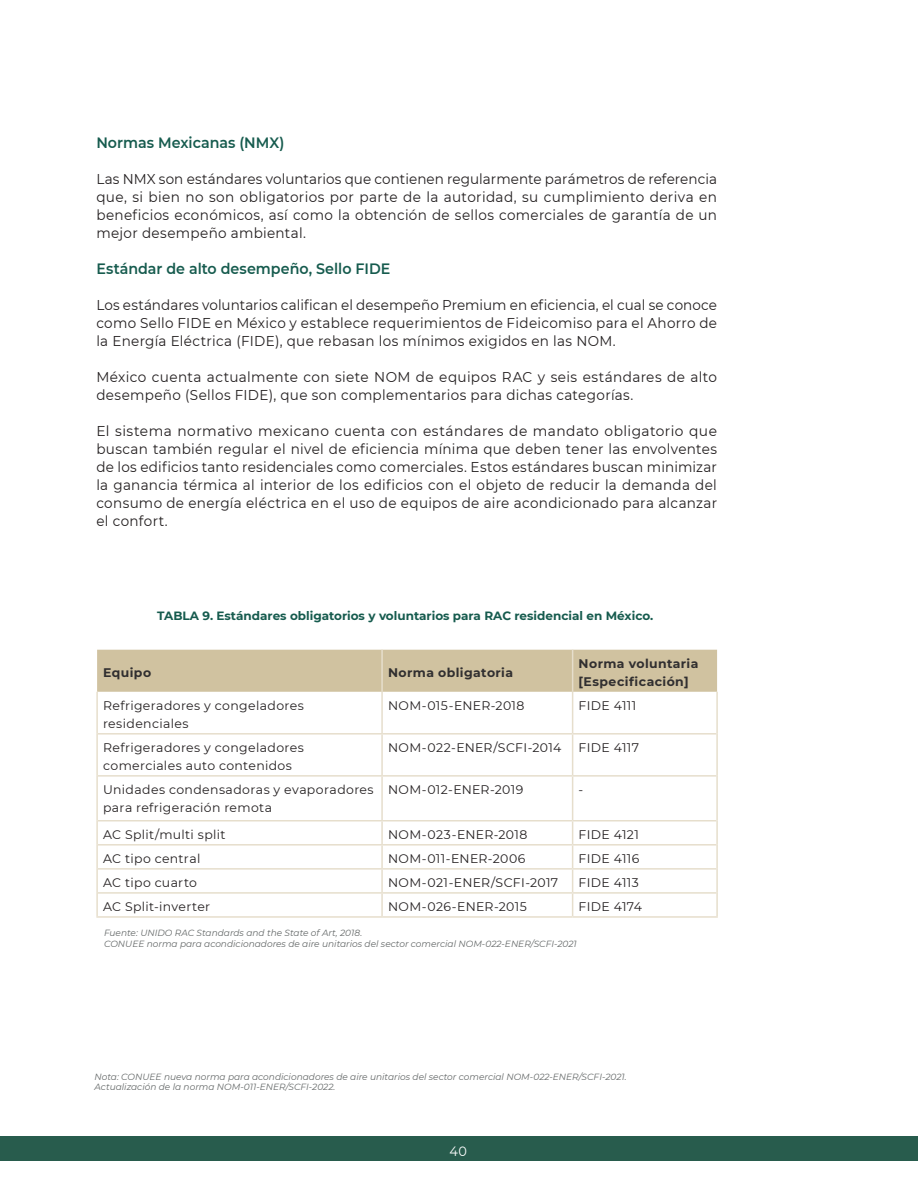
<style>
.page{position:relative;width:918px;height:1188px;background:#fff}
.page>*{position:absolute;margin:0;border:0;box-sizing:border-box;transform-origin:0 0}
.t1{font:600 15px "Montserrat";color:#165b4e;scale:.95 1}
.t2{font:14.25px/18px "Montserrat";letter-spacing:.025em;color:#231f20;text-align:justify;scale:.95 1}
.t3{font:14.25px/18px "Montserrat";letter-spacing:.025em;color:#231f20;text-align:justify}
.t4{font:14.25px/18px "Montserrat";letter-spacing:.025em;color:#231f20;scale:.96 1}
.t5{font:13.5px "Montserrat";color:#fff;scale:.95 1}
.t6{font:12.45px/18px "Montserrat";letter-spacing:.03em;color:#231f20}
.t7{font:700 12.45px/18px "Montserrat";letter-spacing:.035em;color:#312f30}
.t8{font:700 12px "Montserrat";color:#165b4e}
.t9{font:italic 9px/10.8px "Montserrat";color:#656969}
</style>
<div class="page">
<div style="left:0;top:1136px;width:917px;height:24px;background:#285c4d"></div>
<svg style="left:917px;top:1136px;width:1px;height:24px"></svg>
<div style="left:97px;top:650px;width:620px;height:42px;background:#d0c2a0"></div>
<hr style="left:381px;top:650px;width:2px;height:42px;background:#e6decc">
<hr style="left:572px;top:650px;width:1px;height:42px;background:#e6decc">
<hr style="left:96px;top:692px;width:2px;height:42px;background:#e6decc">
<hr style="left:716px;top:692px;width:2px;height:42px;background:#e6decc">
<hr style="left:96px;top:734px;width:2px;height:42px;background:#e6decc">
<hr style="left:716px;top:734px;width:2px;height:42px;background:#e6decc">
<hr style="left:381px;top:692px;width:2px;height:41px;background:#e6decc">
<hr style="left:572px;top:692px;width:1px;height:41px;background:#e6decc">
<hr style="left:98px;top:733px;width:284px;height:2px;background:#e6decc">
<hr style="left:382px;top:733px;width:191px;height:2px;background:#e6decc">
<hr style="left:381px;top:735px;width:2px;height:40px;background:#e6decc">
<hr style="left:573px;top:733px;width:143px;height:2px;background:#e6decc">
<hr style="left:572px;top:735px;width:1px;height:40px;background:#e6decc">
<hr style="left:98px;top:775px;width:284px;height:2px;background:#e6decc">
<hr style="left:382px;top:775px;width:191px;height:2px;background:#e6decc">
<hr style="left:381px;top:777px;width:2px;height:43px;background:#e6decc">
<hr style="left:573px;top:775px;width:143px;height:2px;background:#e6decc">
<hr style="left:572px;top:777px;width:1px;height:43px;background:#e6decc">
<hr style="left:98px;top:820px;width:284px;height:2px;background:#e6decc">
<hr style="left:382px;top:820px;width:191px;height:2px;background:#e6decc">
<hr style="left:381px;top:822px;width:2px;height:22px;background:#e6decc">
<hr style="left:573px;top:820px;width:143px;height:2px;background:#e6decc">
<hr style="left:98px;top:844px;width:284px;height:2px;background:#e6decc">
<hr style="left:382px;top:844px;width:191px;height:2px;background:#e6decc">
<hr style="left:381px;top:846px;width:2px;height:22px;background:#e6decc">
<hr style="left:573px;top:844px;width:143px;height:2px;background:#e6decc">
<hr style="left:98px;top:868px;width:284px;height:2px;background:#e6decc">
<hr style="left:382px;top:868px;width:191px;height:2px;background:#e6decc">
<hr style="left:381px;top:870px;width:2px;height:22px;background:#e6decc">
<hr style="left:573px;top:868px;width:143px;height:2px;background:#e6decc">
<hr style="left:381px;top:894px;width:2px;height:22px;background:#e6decc">
<svg style="left:572px;top:822px;width:1px;height:94px"></svg>
<hr style="left:96px;top:776px;width:2px;height:45px;background:#e6decc">
<hr style="left:716px;top:776px;width:2px;height:45px;background:#e6decc">
<hr style="left:96px;top:821px;width:2px;height:24px;background:#e6decc">
<hr style="left:716px;top:821px;width:2px;height:24px;background:#e6decc">
<hr style="left:96px;top:845px;width:2px;height:24px;background:#e6decc">
<hr style="left:716px;top:845px;width:2px;height:24px;background:#e6decc">
<hr style="left:96px;top:869px;width:2px;height:24px;background:#e6decc">
<hr style="left:716px;top:869px;width:2px;height:24px;background:#e6decc">
<hr style="left:96px;top:893px;width:2px;height:23px;background:#e6decc">
<hr style="left:716px;top:893px;width:2px;height:23px;background:#e6decc">
<hr style="left:98px;top:892px;width:284px;height:2px;background:#e6decc">
<hr style="left:382px;top:892px;width:191px;height:2px;background:#e6decc">
<hr style="left:573px;top:892px;width:143px;height:2px;background:#e6decc">
<hr style="left:96px;top:916px;width:286px;height:2px;background:#e6decc">
<hr style="left:382px;top:916px;width:191px;height:2px;background:#e6decc">
<hr style="left:573px;top:916px;width:145px;height:2px;background:#e6decc">
<p class="t1" style="left:96px;top:134px;width:200px">Normas Mexicanas (NMX)</p>
<p class="t2" style="left:96px;top:170px;width:655px">Las NMX son estándares voluntarios que contienen regularmente parámetros de referencia que, si bien no son obligatorios por parte de la autoridad, su cumplimiento deriva en beneficios económicos, así como la obtención de sellos comerciales de garantía de un mejor desempeño ambiental.</p>
<p class="t1" style="left:96px;top:260px;width:311px">Estándar de alto desempeño, Sello FIDE</p>
<p class="t2" style="left:96px;top:296px;width:655px">Los estándares voluntarios califican el desempeño Premium en eficiencia, el cual se conoce como Sello FIDE en México y establece requerimientos de Fideicomiso para el Ahorro de la Energía Eléctrica (FIDE), que rebasan los mínimos exigidos en las NOM.</p>
<p class="t4" style="left:96px;top:368px;width:648px">México cuenta actualmente con siete NOM de equipos RAC y seis estándares de alto desempeño (Sellos FIDE), que son complementarios para dichas categorías.</p>
<p class="t3" style="left:96px;top:422px;width:622px">El sistema normativo mexicano cuenta con estándares de mandato obligatorio que buscan también regular el nivel de eficiencia mínima que deben tener las envolventes de los edificios tanto residenciales como comerciales. Estos estándares buscan minimizar la ganancia térmica al interior de los edificios con el objeto de reducir la demanda del consumo de energía eléctrica en el uso de equipos de aire acondicionado para alcanzar el confort.</p>
<p class="t8" style="left:157px;top:608px;width:498px">TABLA 9. Estándares obligatorios y voluntarios para RAC residencial en México.</p>
<p class="t7" style="left:103px;top:663px;width:50px">Equipo</p>
<p class="t7" style="left:388px;top:663px;width:127px">Norma obligatoria</p>
<p class="t7" style="left:579px;top:654px;width:121px">Norma voluntaria [Especificación]</p>
<p class="t6" style="left:103px;top:696px;width:202px">Refrigeradores y congeladores residenciales</p>
<p class="t6" style="left:388px;top:696px;width:138px">NOM-015-ENER-2018</p>
<p class="t6" style="left:579px;top:696px;width:59px">FIDE 4111</p>
<p class="t6" style="left:103px;top:738px;width:202px">Refrigeradores y congeladores comerciales auto contenidos</p>
<p class="t6" style="left:388px;top:738px;width:175px">NOM-022-ENER/SCFI-2014</p>
<p class="t6" style="left:579px;top:738px;width:62px">FIDE 4117</p>
<p class="t6" style="left:103px;top:780px;width:272px">Unidades condensadoras y evaporadores para refrigeración remota</p>
<p class="t6" style="left:388px;top:780px;width:137px">NOM-012-ENER-2019</p>
<p class="t6" style="left:579px;top:780px;width:6px">-</p>
<p class="t6" style="left:103px;top:825px;width:124px">AC Split/multi split</p>
<p class="t6" style="left:388px;top:825px;width:141px">NOM-023-ENER-2018</p>
<p class="t6" style="left:579px;top:825px;width:62px">FIDE 4121</p>
<p class="t6" style="left:103px;top:849px;width:99px">AC tipo central</p>
<p class="t6" style="left:388px;top:849px;width:139px">NOM-011-ENER-2006</p>
<p class="t6" style="left:579px;top:849px;width:62px">FIDE 4116</p>
<p class="t6" style="left:103px;top:873px;width:95px">AC tipo cuarto</p>
<p class="t6" style="left:388px;top:873px;width:172px">NOM-021-ENER/SCFI-2017</p>
<p class="t6" style="left:579px;top:873px;width:62px">FIDE 4113</p>
<p class="t6" style="left:103px;top:897px;width:109px">AC Split-inverter</p>
<p class="t6" style="left:388px;top:897px;width:140px">NOM-026-ENER-2015</p>
<p class="t6" style="left:579px;top:897px;width:65px">FIDE 4174</p>
<p class="t9" style="left:104px;top:928px;width:474px">Fuente: UNIDO RAC Standards and the State of Art, 2018.<br>CONUEE norma para acondicionadores de aire unitarios del sector comercial NOM-022-ENER/SCFI-2021</p>
<p class="t9" style="left:94px;top:1071px;width:534px">Nota: CONUEE nueva norma para acondicionadores de aire unitarios del sector comercial NOM-022-ENER/SCFI-2021.<br>Actualización de la norma NOM-011-ENER/SCFI-2022.</p>
<p class="t5" style="left:450px;top:1143px;width:20px">40</p>
</div>
